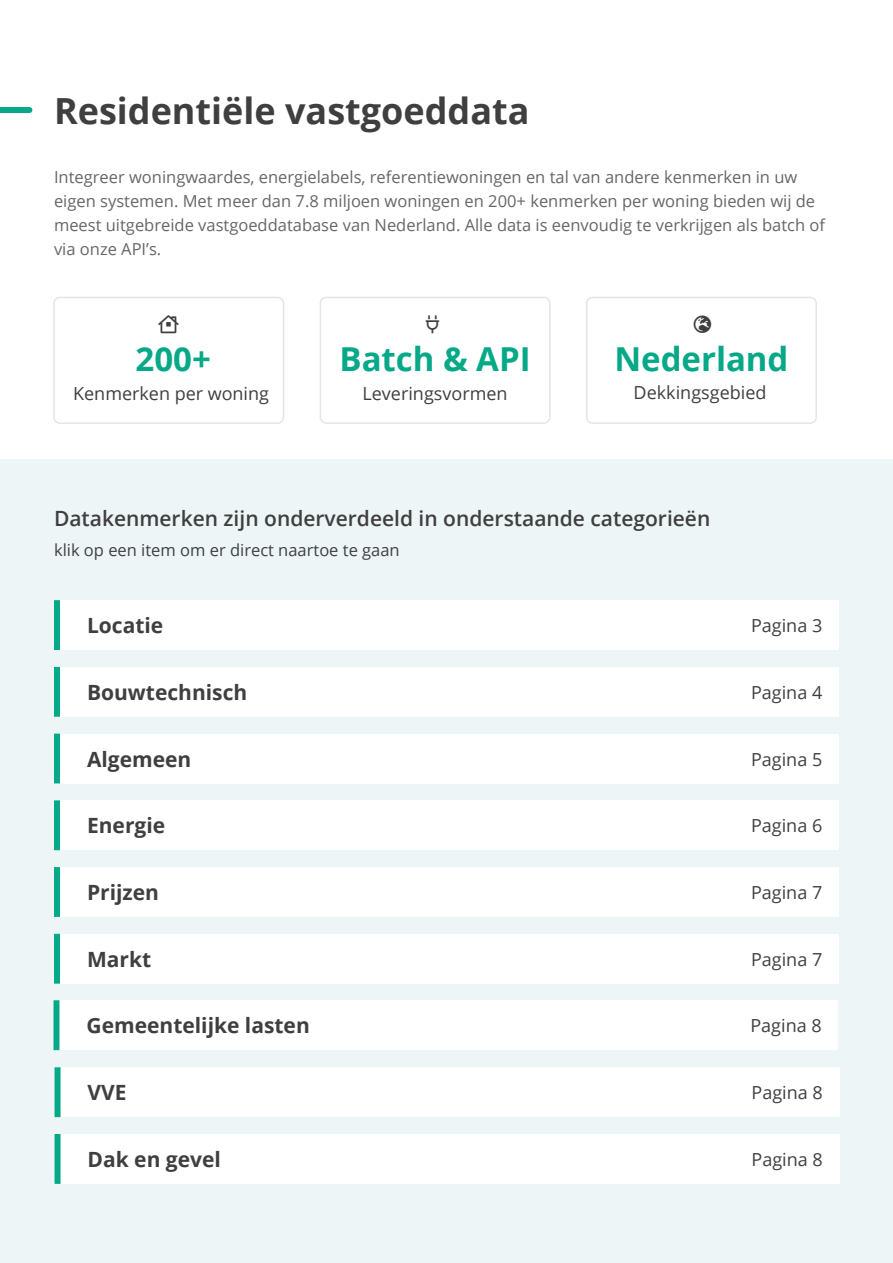
<style>
.page{position:relative;width:893px;height:1263px;background:#fff}
.page>*{position:absolute;margin:0;border:0;box-sizing:border-box;transform-origin:0 0}
.t1{font:700 36px "Open Sans";color:#3f3f3f}
.t2{font:700 33px "Open Sans";color:#05a887}
.t3{font:700 21px "Open Sans";color:#3f3f3f}
.t4{font:600 21px "Open Sans";color:#3f3f3f}
.t5{font:18px "Open Sans";color:#3f3f3f}
.t6{font:16.5px/24px "Open Sans";color:#666}
.t7{font:16.5px "Open Sans";color:#3f3f3f}
</style>
<div class="page">
<div style="left:0;top:459px;width:893px;height:804px;background:#edf5f7"></div>
<div style="left:53px;top:297px;width:231px;height:127px;border:2px solid #e5e5e5;border-radius:6px"></div>
<div style="left:320px;top:297px;width:231px;height:127px;border:2px solid #e5e5e5;border-radius:6px"></div>
<div style="left:586px;top:297px;width:231px;height:127px;border:2px solid #e5e5e5;border-radius:6px"></div>
<div style="left:0;top:107px;width:29px;height:6px;background:#05a887"></div>
<div style="left:54px;top:600px;width:785px;height:50px;background:#fff"></div>
<div style="left:54px;top:600px;width:6px;height:50px;background:#05a887"></div>
<div style="left:54px;top:667px;width:785px;height:50px;background:#fff"></div>
<div style="left:54px;top:667px;width:6px;height:50px;background:#05a887"></div>
<div style="left:54px;top:734px;width:785px;height:49px;background:#fff"></div>
<div style="left:54px;top:734px;width:6px;height:49px;background:#05a887"></div>
<div style="left:54px;top:800px;width:785px;height:50px;background:#fff"></div>
<div style="left:54px;top:800px;width:6px;height:50px;background:#05a887"></div>
<div style="left:54px;top:867px;width:785px;height:50px;background:#fff"></div>
<div style="left:54px;top:867px;width:6px;height:50px;background:#05a887"></div>
<div style="left:54px;top:934px;width:785px;height:50px;background:#fff"></div>
<div style="left:54px;top:934px;width:6px;height:50px;background:#05a887"></div>
<div style="left:53px;top:1000px;width:785px;height:50px;background:#fff"></div>
<div style="left:53px;top:1000px;width:6px;height:50px;background:#05a887"></div>
<div style="left:55px;top:1067px;width:784px;height:50px;background:#fff"></div>
<div style="left:55px;top:1067px;width:6px;height:50px;background:#05a887"></div>
<div style="left:55px;top:1134px;width:784px;height:50px;background:#fff"></div>
<div style="left:55px;top:1134px;width:6px;height:50px;background:#05a887"></div>
<h1 class="t1" style="left:54px;top:96px;width:477px">Residentiële vastgoeddata</h1>
<p class="t6" style="left:54px;top:166px;width:773px">Integreer woningwaardes, energielabels, referentiewoningen en tal van andere kenmerken in uw eigen systemen. Met meer dan 7.8 miljoen woningen en 200+ kenmerken per woning bieden wij de meest uitgebreide vastgoeddatabase van Nederland. Alle data is eenvoudig te verkrijgen als batch of via onze API’s.</p>
<h2 class="t2" style="left:136px;top:346px;width:77px">200+</h2>
<p class="t5" style="left:73px;top:386px;width:197px">Kenmerken per woning</p>
<h2 class="t2" style="left:340px;top:346px;width:193px">Batch &amp; API</h2>
<p class="t5" style="left:363px;top:386px;width:147px">Leveringsvormen</p>
<h2 class="t2" style="left:614px;top:345px;width:176px">Nederland</h2>
<p class="t5" style="left:634px;top:386px;width:134px">Dekkingsgebied</p>
<p class="t4" style="left:54px;top:510px;width:658px">Datakenmerken zijn onderverdeeld in onderstaande categorieën</p>
<p class="t7" style="left:54px;top:543px;width:347px">klik op een item om er direct naartoe te gaan</p>
<p class="t3" style="left:87px;top:617px;width:78px">Locatie</p>
<p class="t5" style="left:751px;top:618px;width:73px">Pagina 3</p>
<p class="t3" style="left:87px;top:684px;width:162px">Bouwtechnisch</p>
<p class="t5" style="left:751px;top:685px;width:73px">Pagina 4</p>
<p class="t3" style="left:87px;top:751px;width:106px">Algemeen</p>
<p class="t5" style="left:751px;top:752px;width:73px">Pagina 5</p>
<p class="t3" style="left:87px;top:817px;width:80px">Energie</p>
<p class="t5" style="left:751px;top:819px;width:73px">Pagina 6</p>
<p class="t3" style="left:87px;top:884px;width:73px">Prijzen</p>
<p class="t5" style="left:751px;top:885px;width:73px">Pagina 7</p>
<p class="t3" style="left:87px;top:951px;width:66px">Markt</p>
<p class="t5" style="left:751px;top:952px;width:73px">Pagina 7</p>
<p class="t3" style="left:86px;top:1017px;width:225px">Gemeentelijke lasten</p>
<p class="t5" style="left:750px;top:1018px;width:73px">Pagina 8</p>
<p class="t3" style="left:88px;top:1084px;width:41px">VVE</p>
<p class="t5" style="left:751px;top:1085px;width:73px">Pagina 8</p>
<p class="t3" style="left:88px;top:1151px;width:135px">Dak en gevel</p>
<p class="t5" style="left:751px;top:1152px;width:73px">Pagina 8</p>
</div>
